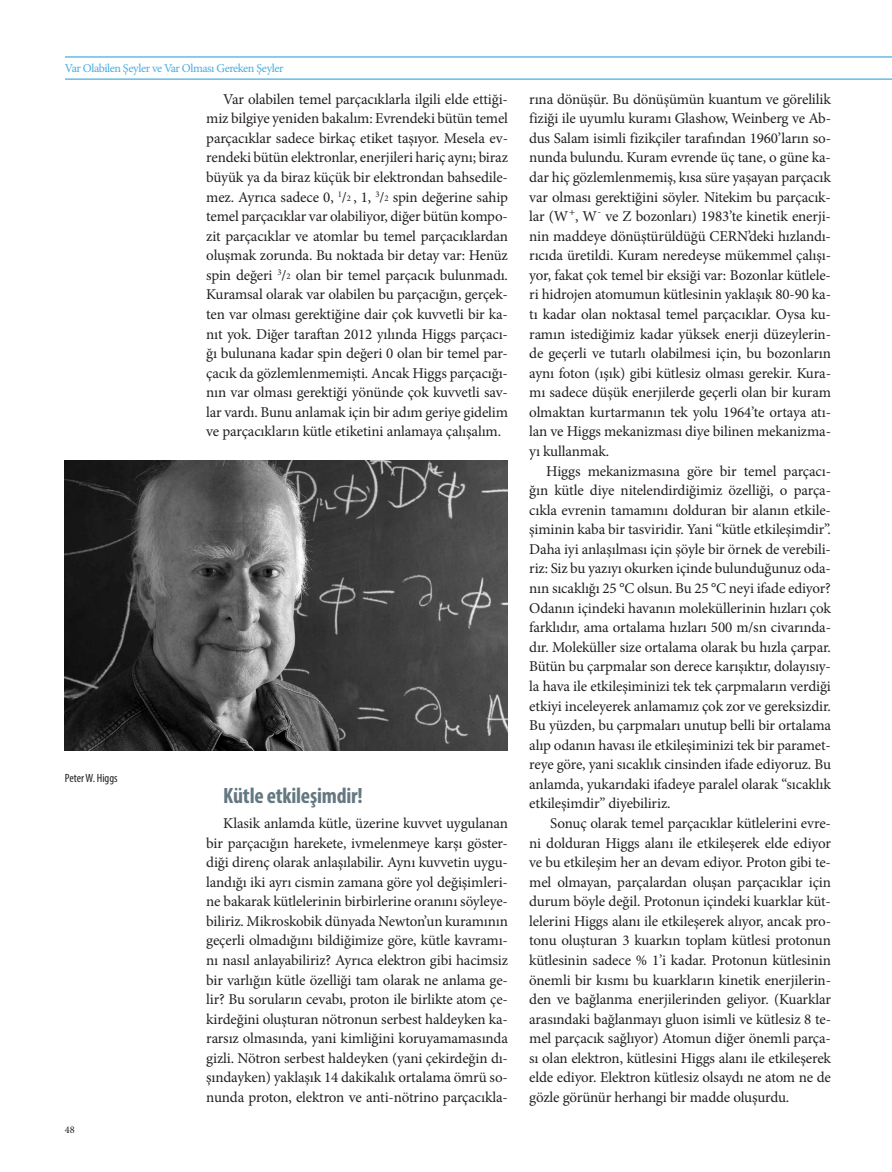
<style>
.page{position:relative;width:892px;height:1172px;background:#fff}
.page>*{position:absolute;margin:0;border:0;box-sizing:border-box;transform-origin:0 0}
.t1{font:700 condensed 22.2px "Myriad Pro";letter-spacing:-.01em;color:#647882}
.t2{font:15px/19.5px "Minion Pro";letter-spacing:-.01em;color:#231f20;text-align:justify}
.t3{font:12px "Minion Pro";letter-spacing:-.035em;color:#48ace0}
.t4{font:condensed 12px "Myriad Pro";color:#231f20}
.t5{font:10.35px "Minion Pro";color:#231f20}
.s1{font-size:8.7px}
</style>
<div class="page">
<hr style="left:65px;top:79px;width:826px;height:1px;background:#1d99d6">
<hr style="left:65px;top:57px;width:826px;height:1px;background:#1d99d6">
<img style="left:65px;top:460px;width:443px;height:290px">
<p class="t3" style="left:65px;top:61px;width:220px">Var Olabilen Şeyler ve Var Olması Gereken Şeyler</p>
<p class="t2" style="left:206px;top:89px;width:303px;text-indent:17px">Var olabilen temel parçacıklarla ilgili elde ettiği&shy;miz bilgiye yeniden bakalım: Evrendeki bütün temel parçacıklar sadece birkaç etiket taşıyor. Mesela ev&shy;rendeki bütün elektronlar, enerjileri hariç aynı; biraz büyük ya da biraz küçük bir elektrondan bahsedile&shy;mez. Ayrıca sadece 0, <sup>1</sup>/<span class="s1">2</span> , 1, <sup>3</sup>/<span class="s1">2</span> spin değerine sahip temel parçacıklar var olabiliyor, diğer bütün kompo&shy;zit parçacıklar ve atomlar bu temel parçacıklardan oluşmak zorunda. Bu noktada bir detay var: Henüz spin değeri <sup>3</sup>/<span class="s1">2</span> olan bir temel parçacık bulunmadı.<br>Kuramsal olarak var olabilen bu parçacığın, gerçek&shy;ten var olması gerektiğine dair çok kuvvetli bir ka&shy;nıt yok. Diğer taraftan 2012 yılında Higgs parçacı&shy;ğı bulunana kadar spin değeri 0 olan bir temel par&shy;çacık da gözlemlenmemişti. Ancak Higgs parçacığı&shy;nın var olması gerektiği yönünde çok kuvvetli sav&shy;lar vardı. Bunu anlamak için bir adım geriye gidelim ve parçacıkların kütle etiketini anlamaya çalışalım.</p>
<p class="t4" style="left:65px;top:770px;width:54px">Peter W. Higgs</p>
<p class="t5" style="left:65px;top:1122px;width:11px">48</p>
<h1 class="t1" style="left:223px;top:781px;width:141px">Kütle etkileşimdir!</h1>
<p class="t2" style="left:206px;top:813px;width:303px;text-indent:17px">Klasik anlamda kütle, üzerine kuvvet uygulanan bir parçacığın harekete, ivmelenmeye karşı göster&shy;diği direnç olarak anlaşılabilir. Aynı kuvvetin uygu&shy;landığı iki ayrı cismin zamana göre yol değişimleri&shy;ne bakarak kütlelerinin birbirlerine oranını söyleye&shy;biliriz. Mikroskobik dünyada Newton’un kuramının geçerli olmadığını bildiğimize göre, kütle kavramı&shy;nı nasıl anlayabiliriz? Ayrıca elektron gibi hacimsiz bir varlığın kütle özelliği tam olarak ne anlama ge&shy;lir? Bu soruların cevabı, proton ile birlikte atom çe&shy;kirdeğini oluşturan nötronun serbest haldeyken ka&shy;rarsız olmasında, yani kimliğini koruyamamasında gizli. Nötron serbest haldeyken (yani çekirdeğin dı&shy;şındayken) yaklaşık 14 dakikalık ortalama ömrü so&shy;nunda proton, elektron ve anti-nötrino parçacıkla-</p>
<p class="t2" style="left:529px;top:89px;width:303px">rına dönüşür. Bu dönüşümün kuantum ve görelilik fiziği ile uyumlu kuramı Glashow, Weinberg ve Ab&shy;dus Salam isimli fizikçiler tarafından 1960’ların so&shy;nunda bulundu. Kuram evrende üç tane, o güne ka&shy;dar hiç gözlemlenmemiş, kısa süre yaşayan parçacık var olması gerektiğini söyler. Nitekim bu parçacık&shy;lar (W<sup>+</sup>, W<sup>-</sup> ve Z bozonları) 1983’te kinetik enerji&shy;nin maddeye dönüştürüldüğü CERN’deki hızlandı&shy;rıcıda üretildi. Kuram neredeyse mükemmel çalışı&shy;yor, fakat çok temel bir eksiği var: Bozonlar kütlele&shy;ri hidrojen atomumun kütlesinin yaklaşık 80-90 ka&shy;tı kadar olan noktasal temel parçacıklar. Oysa ku&shy;ramın istediğimiz kadar yüksek enerji düzeylerin&shy;de geçerli ve tutarlı olabilmesi için, bu bozonların aynı foton (ışık) gibi kütlesiz olması gerekir. Kura&shy;mı sadece düşük enerjilerde geçerli olan bir kuram olmaktan kurtarmanın tek yolu 1964’te ortaya atı&shy;lan ve Higgs mekanizması diye bilinen mekanizma&shy;yı kullanmak.</p>
<p class="t2" style="left:529px;top:461px;width:303px;text-indent:17px">Higgs mekanizmasına göre bir temel parçacı&shy;ğın kütle diye nitelendirdiğimiz özelliği, o parça&shy;cıkla evrenin tamamını dolduran bir alanın etkile&shy;şiminin kaba bir tasviridir. Yani “kütle etkileşimdir”.<br>Daha iyi anlaşılması için şöyle bir örnek de verebili&shy;riz: Siz bu yazıyı okurken içinde bulunduğunuz oda&shy;nın sıcaklığı 25 °C olsun. Bu 25 °C neyi ifade ediyor?<br>Odanın içindeki havanın moleküllerinin hızları çok farklıdır, ama ortalama hızları 500 m/sn civarında&shy;dır. Moleküller size ortalama olarak bu hızla çarpar.<br>Bütün bu çarpmalar son derece karışıktır, dolayısıy&shy;la hava ile etkileşiminizi tek tek çarpmaların verdiği etkiyi inceleyerek anlamamız çok zor ve gereksizdir.<br>Bu yüzden, bu çarpmaları unutup belli bir ortalama alıp odanın havası ile etkileşiminizi tek bir paramet&shy;reye göre, yani sıcaklık cinsinden ifade ediyoruz. Bu anlamda, yukarıdaki ifadeye paralel olarak “sıcaklık etkileşimdir” diyebiliriz.</p>
<p class="t2" style="left:529px;top:813px;width:303px;text-indent:21px">Sonuç olarak temel parçacıklar kütlelerini evre&shy;ni dolduran Higgs alanı ile etkileşerek elde ediyor ve bu etkileşim her an devam ediyor. Proton gibi te&shy;mel olmayan, parçalardan oluşan parçacıklar için durum böyle değil. Protonun içindeki kuarklar küt&shy;lelerini Higgs alanı ile etkileşerek alıyor, ancak pro&shy;tonu oluşturan 3 kuarkın toplam kütlesi protonun kütlesinin sadece % 1’i kadar. Protonun kütlesinin önemli bir kısmı bu kuarkların kinetik enerjilerin&shy;den ve bağlanma enerjilerinden geliyor. (Kuarklar arasındaki bağlanmayı gluon isimli ve kütlesiz 8 te&shy;mel parçacık sağlıyor) Atomun diğer önemli parça&shy;sı olan elektron, kütlesini Higgs alanı ile etkileşerek elde ediyor. Elektron kütlesiz olsaydı ne atom ne de gözle görünür herhangi bir madde oluşurdu.</p>
</div>
